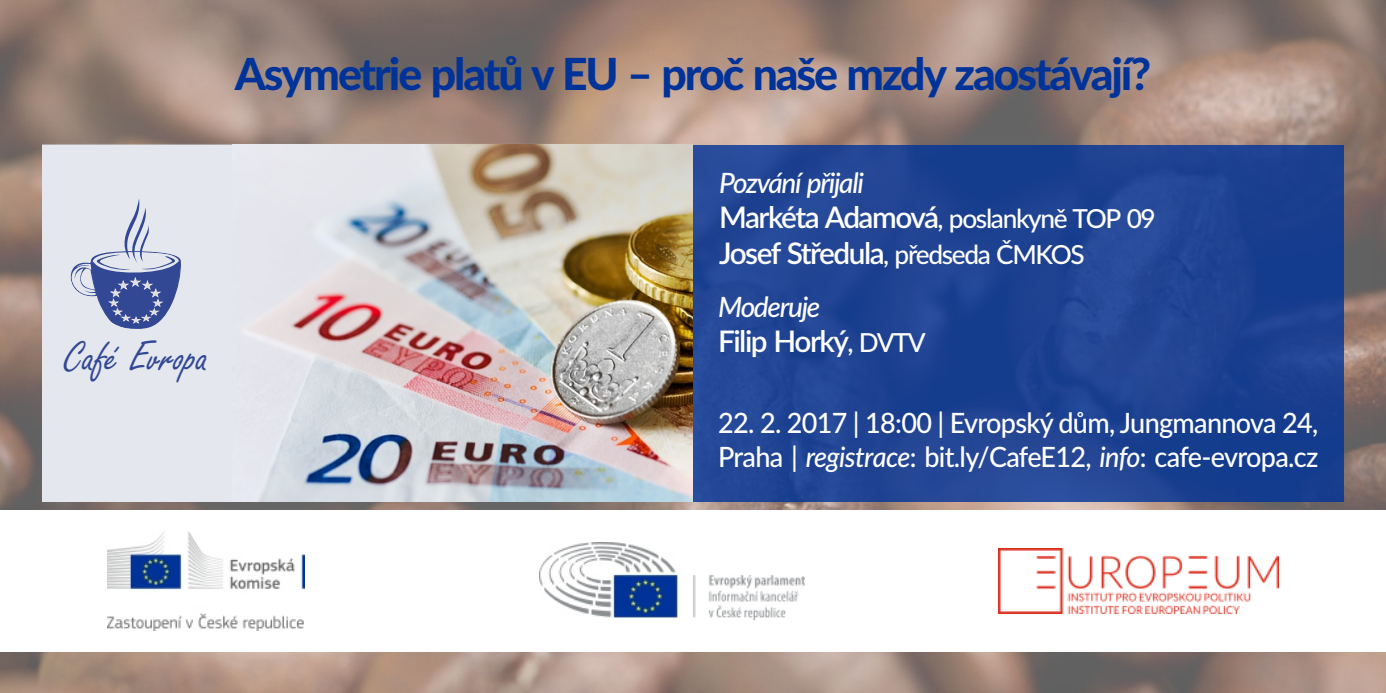
<style>
.page{position:relative;width:1386px;height:693px;background:#fff}
.page>*{position:absolute;margin:0;border:0;box-sizing:border-box;transform-origin:0 0}
.t1{font:45.32px "Freestyle Script";color:#324894}
.t2{font:800 44.27px "Lato";letter-spacing:-.05em;color:#039}
.t3{font:600 29.75px "Lato";letter-spacing:-.05em;color:#fff}
.t4{font:500 28px/33.6px "Lato";letter-spacing:-.025em;color:#fff}
.t5{font:italic 500 28px "Lato";letter-spacing:-.045em;color:#fff}
.t6{font:500 26.25px/35.7px "Lato";letter-spacing:-.05em;color:#fff}
.s1{font-weight:600;font-size:29.75px}
.s2{font-size:26.25px}
.s3{font-weight:500;font-size:26.25px}
.s4{font-style:italic}
</style>
<div class="page">
<img style="left:0;top:0;width:1386px;height:693px">
<div style="left:0;top:510px;width:1386px;height:142px;background:#fff"></div>
<img style="left:998px;top:549px;width:281px;height:64px">
<div style="left:693px;top:145px;width:651px;height:357px;background:#204392"></div>
<img style="left:107px;top:531px;width:198px;height:100px">
<img style="left:540px;top:542px;width:265px;height:78px">
<div style="left:42px;top:145px;width:651px;height:356px;background:#e4e7ee"></div>
<hr style="left:42px;top:144px;width:651px;height:1px;background:#e4e7ee">
<hr style="left:42px;top:501px;width:651px;height:1px;background:#e4e7ee">
<img style="left:243px;top:145px;width:450px;height:356px">
<svg style="left:70px;top:199px;width:111px;height:130px"></svg>
<h2 class="t2" style="left:235px;top:55px;width:918px">Asymetrie platů v EU – proč naše mzdy zaostávají?</h2>
<h1 class="t1" style="left:64px;top:340px;width:146px">Café Evropa</h1>
<p class="t5" style="left:719px;top:170px;width:146px">Pozvání přijali</p>
<p class="t6" style="left:719px;top:202px;width:438px"><span class="s1">Markéta Adamová</span>, poslankyně TOP 09<br><span class="s1">Josef Středula</span>, předseda ČMKOS</p>
<p class="t5" style="left:718px;top:294px;width:104px">Moderuje</p>
<p class="t3" style="left:718px;top:328px;width:209px">Filip Horký<span class="s2">,</span> <span class="s3">DVTV</span></p>
<p class="t4" style="left:718px;top:408px;width:602px">22. 2. 2017 | 18:00 | Evropský dům, Jungmannova 24,<br>Praha | <span class="s4">registrace</span>: bit.ly/CafeE12, <span class="s4">info</span>: cafe-evropa.cz</p>
</div>
